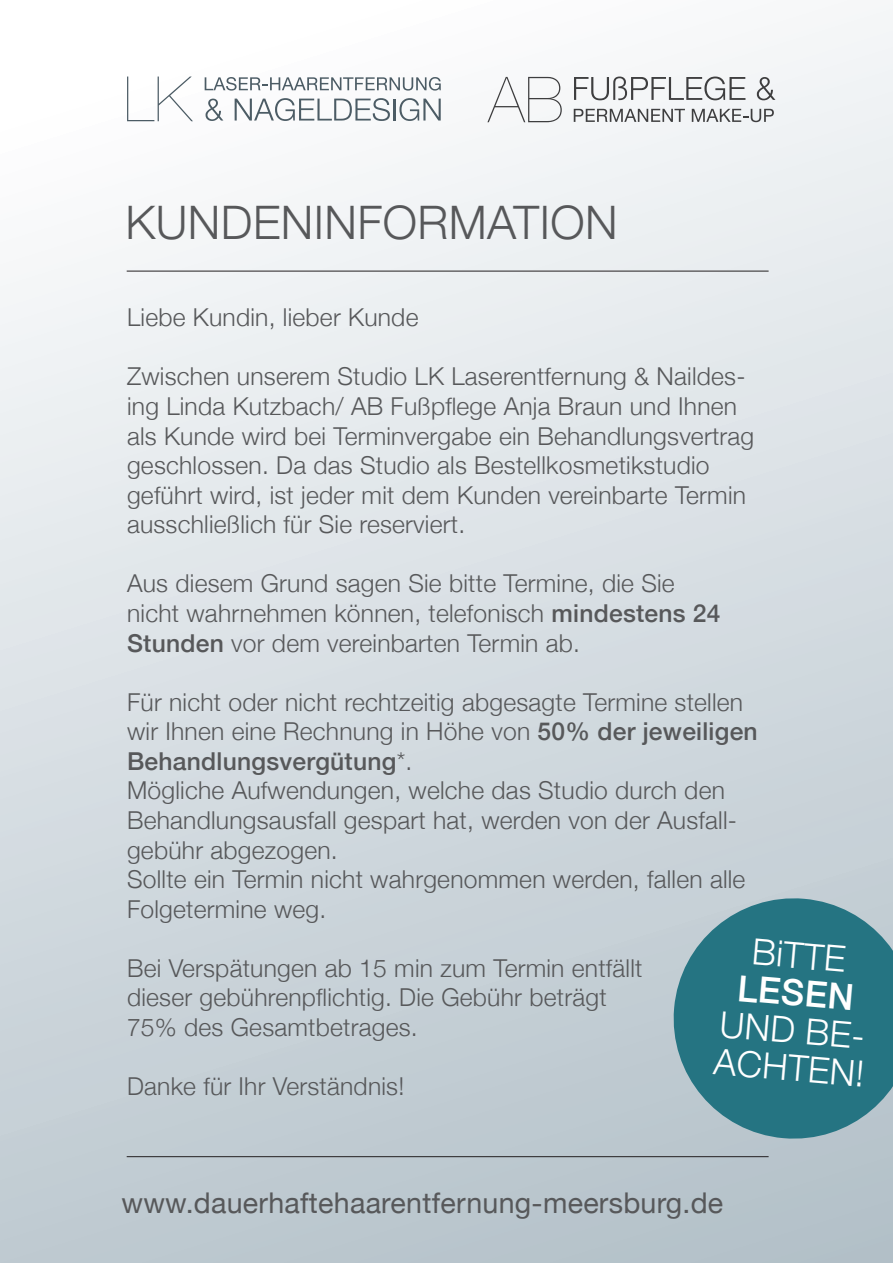
<style>
.page{position:relative;width:893px;height:1263px;background:#fff}
.page>*{position:absolute;margin:0;border:0;box-sizing:border-box;transform-origin:0 0}
.t1{font:300 46.2px "Helvetica Neue";letter-spacing:.01em;color:#57585a}
.t2{font:300 36px/37.5px "Helvetica Neue";color:#fff}
.t3{font:500 36px "Helvetica Neue";color:#fff}
.t4{font:28.65px "Helvetica Neue";letter-spacing:.01em;color:#57585a}
.t5{font:300 24.6px/29.5px "Helvetica Neue";letter-spacing:.01em;color:#57585a}
.s1{font-weight:500}
</style>
<div class="page">
<div style="left:0;top:0;width:893px;height:1263px;background:linear-gradient(to bottom,#fcfcfd,#b7c4cc)"></div>
<hr style="left:127px;top:1156px;width:642px;height:1px;background:#231f20">
<hr style="left:127px;top:271px;width:642px;height:1px;background:#231f20">
<svg style="left:668px;top:893px;width:225px;height:251px;background:#488894"></svg>
<svg style="left:487px;top:77px;width:75px;height:45px"></svg>
<svg style="left:574px;top:77px;width:171px;height:23px"></svg>
<svg style="left:757px;top:77px;width:18px;height:23px"></svg>
<svg style="left:574px;top:109px;width:111px;height:13px"></svg>
<svg style="left:692px;top:109px;width:82px;height:13px"></svg>
<svg style="left:235px;top:98px;width:155px;height:23px"></svg>
<hr style="left:394px;top:99px;width:2px;height:22px;background:#4c5c65">
<svg style="left:399px;top:98px;width:42px;height:23px"></svg>
<svg style="left:206px;top:99px;width:17px;height:22px"></svg>
<svg style="left:205px;top:77px;width:236px;height:14px"></svg>
<svg style="left:127px;top:77px;width:66px;height:44px"></svg>
<h1 class="t1" style="left:125px;top:185px;width:494px">KUNDENINFORMATION</h1>
<p class="t5" style="left:127px;top:301px;width:293px">Liebe Kundin, lieber Kunde</p>
<p class="t5" style="left:127px;top:360px;width:629px">Zwischen unserem Studio LK Laserentfernung &amp; Naildes&shy;ing Linda Kutzbach/ AB Fußpflege Anja Braun und Ihnen als Kunde wird bei Terminvergabe ein Behandlungsvertrag geschlossen. Da das Studio als Bestellkosmetikstudio geführt wird, ist jeder mit dem Kunden vereinbarte Termin ausschließlich für Sie reserviert.</p>
<p class="t5" style="left:127px;top:567px;width:595px">Aus diesem Grund sagen Sie bitte Termine, die Sie nicht wahrnehmen können, telefonisch <span class="s1">mindestens 24<br>Stunden</span> vor dem vereinbarten Termin ab.</p>
<p class="t5" style="left:127px;top:685px;width:632px">Für nicht oder nicht rechtzeitig abgesagte Termine stellen wir Ihnen eine Rechnung in Höhe von <span class="s1">50% der jeweiligen Behandlungsvergütung</span>*.<br>Mögliche Aufwendungen, welche das Studio durch den Behandlungsausfall gespart hat, werden von der Ausfall&shy;gebühr abgezogen.<br>Sollte ein Termin nicht wahrgenommen werden, fallen alle Folgetermine weg.</p>
<p class="t5" style="left:127px;top:951px;width:517px">Bei Verspätungen ab 15 min zum Termin entfällt dieser gebührenpflichtig. Die Gebühr beträgt<br>75% des Gesamtbetrages.</p>
<p class="t5" style="left:127px;top:1070px;width:279px">Danke für Ihr Verständnis!</p>
<h2 class="t2" style="left:754px;top:930px;width:95px;rotate:5deg">BiTTE</h2>
<h2 class="t3" style="left:740px;top:959px;width:118px;rotate:5deg">LESEN</h2>
<h2 class="t2" style="left:719px;top:1002px;width:154px;rotate:5deg">UND BE-<br>ACHTEN!</h2>
<p class="t4" style="left:121px;top:1182px;width:603px">www.dauerhaftehaarentfernung-meersburg.de</p>
</div>
